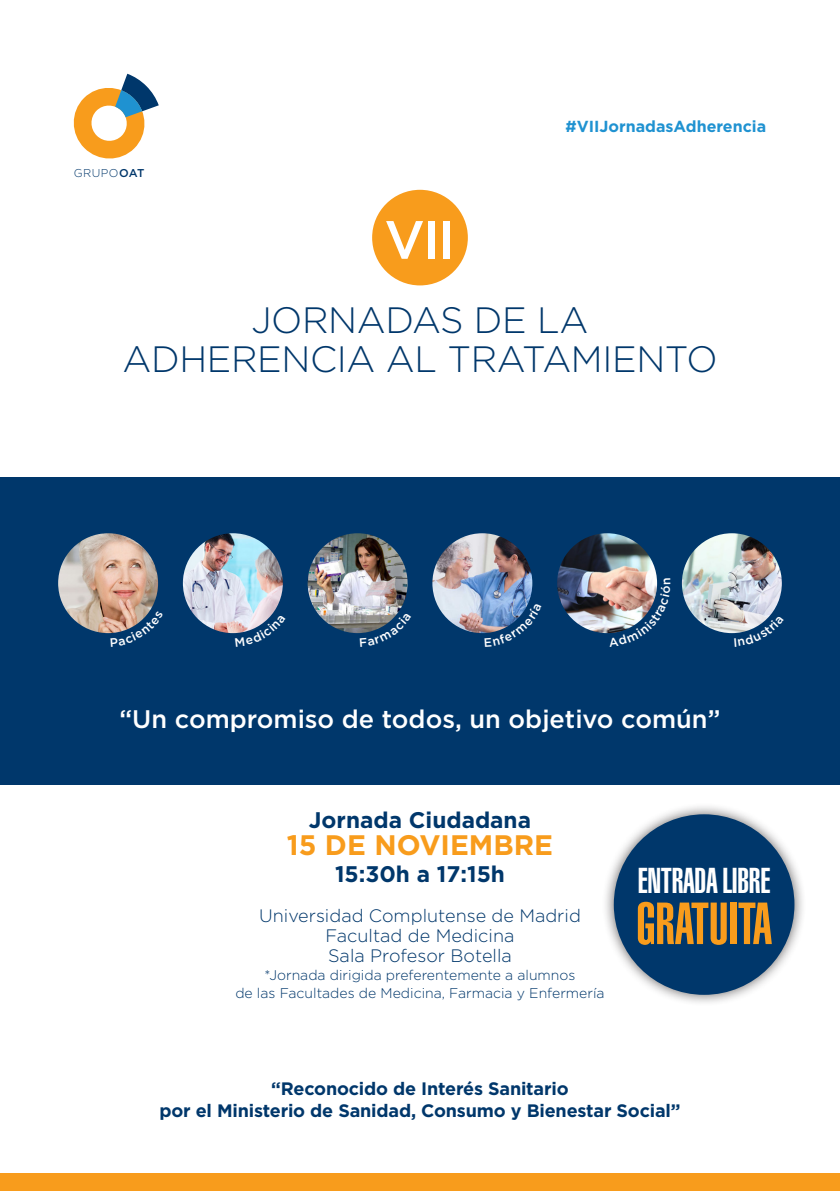
<style>
.page{position:relative;width:840px;height:1191px;background:#fff}
.page>*{position:absolute;margin:0;border:0;box-sizing:border-box;transform-origin:0 0}
.t1{font:900 extra-condensed 58.2px "Helvetica";letter-spacing:-.005em;color:#f89c1c}
.t2{font:500 53.6px "Gotham";color:#fff}
.t3{font:300 36.6px "Gotham";letter-spacing:-.01em;color:#00376b}
.t4{font:900 extra-condensed 35.4px "Helvetica";letter-spacing:-.01em;color:#fff}
.t5{font:700 28.2px "Gotham";color:#f89c1c}
.t6{font:500 25.4px "Gotham";color:#fff}
.t7{font:700 22.6px "Gotham";color:#00376b}
.t8{font:700 18px "Gotham";letter-spacing:-.01em;color:#00376b}
.t9{font:300 18px "Gotham";color:#00376b}
.t10{font:700 16px "Gotham";color:#1f92d1}
.t11{font:300 14px "Gotham";color:#00376b}
.t12{font:300 11.4px "Gotham";letter-spacing:.04em;color:#00376b}
.s1{font-weight:500}
</style>
<div class="page">
<div style="left:0;top:1174px;width:839px;height:17px;background:#f89c1c"></div>
<div style="left:0;top:477px;width:839px;height:308px;background:#00376b"></div>
<div style="left:372px;top:190px;width:95px;height:95px;background:#f89c1c;border-radius:50%"></div>
<svg style="left:73px;top:74px;width:86px;height:85px"></svg>
<img style="left:58px;top:533px;width:100px;height:100px;border-radius:50px">
<img style="left:183px;top:533px;width:100px;height:100px;border-radius:50px">
<img style="left:307px;top:533px;width:100px;height:100px;border-radius:50px">
<img style="left:432px;top:533px;width:100px;height:100px;border-radius:50px">
<img style="left:557px;top:533px;width:99px;height:100px;border-radius:50px">
<img style="left:681px;top:533px;width:100px;height:100px;border-radius:50px">
<div style="left:600px;top:801px;width:205px;height:205px;background:#231f20;opacity:.7"></div>
<div style="left:613px;top:814px;width:181px;height:180px;background:#00376b;border-radius:50%"></div>
<svg style="left:110px;top:611px;width:40px;height:23px"></svg>
<svg style="left:235px;top:614px;width:37px;height:20px"></svg>
<svg style="left:360px;top:613px;width:38px;height:20px"></svg>
<svg style="left:484px;top:603px;width:44px;height:30px"></svg>
<img style="left:608px;top:578px;width:50px;height:55px">
<svg style="left:733px;top:616px;width:37px;height:18px"></svg>
<p class="t12" style="left:74px;top:165px;width:72px">GRUPO<span class="s1">OAT</span></p>
<p class="t2" style="left:384px;top:204px;width:72px">VII</p>
<p class="t10" style="left:565px;top:115px;width:202px">#VIIJornadasAdherencia</p>
<p class="t3" style="left:251px;top:297px;width:338px">JORNADAS DE LA</p>
<p class="t3" style="left:122px;top:335px;width:596px">ADHERENCIA AL TRATAMIENTO</p>
<p class="t6" style="left:119px;top:702px;width:602px">“Un compromiso de todos, un objetivo común”</p>
<p class="t7" style="left:309px;top:805px;width:223px">Jornada Ciudadana</p>
<p class="t5" style="left:286px;top:826px;width:268px">15 DE NOVIEMBRE</p>
<p class="t7" style="left:335px;top:859px;width:171px">15:30h a 17:15h</p>
<p class="t9" style="left:259px;top:904px;width:323px">Universidad Complutense de Madrid</p>
<p class="t9" style="left:325px;top:924px;width:190px">Facultad de Medicina</p>
<p class="t9" style="left:328px;top:944px;width:185px">Sala Profesor Botella</p>
<p class="t11" style="left:264px;top:966px;width:312px">*Jornada dirigida preferentemente a alumnos</p>
<p class="t11" style="left:235px;top:984px;width:370px">de las Facultades de Medicina, Farmacia y Enfermería</p>
<p class="t4" style="left:637px;top:860px;width:134px">ENTRADA LIBRE</p>
<p class="t1" style="left:636px;top:890px;width:137px">GRATUITA</p>
<p class="t8" style="left:271px;top:1077px;width:299px">“Reconocido de Interés Sanitario</p>
<p class="t8" style="left:159px;top:1099px;width:522px">por el Ministerio de Sanidad, Consumo y Bienestar Social”</p>
</div>
